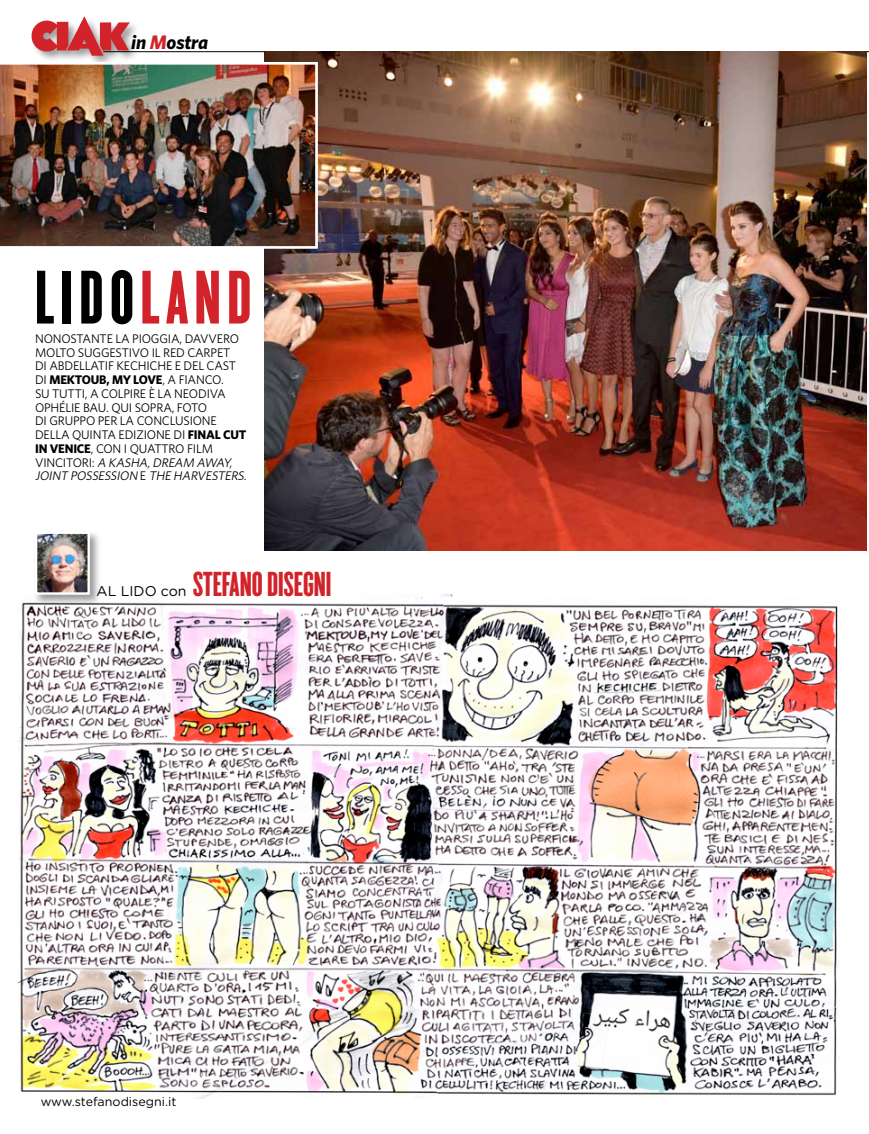
<style>
.page{position:relative;width:869px;height:1134px;background:#fff}
.page>*{position:absolute;margin:0;border:0;box-sizing:border-box;transform-origin:0 0}
.t1{font:79.25px "Cyclone Layers Background";letter-spacing:.08em;color:#000}
.t2{font:36.25px "Cyclone Layers Background";color:#d2232a}
.t3{font:italic 700 19.62px "Whitney";letter-spacing:-.01em;color:#000}
.t4{font:14.12px "Gotham Rounded";color:#000}
.t5{font:12.5px/13.8px "Whitney";letter-spacing:-.015em;color:#000}
.t6{font:italic 12.5px "Whitney";color:#000}
.t7{font:12.5px "Gotham Rounded";color:#000}
.s1{color:#d2232a}
.s2{font-weight:700}
.s3{font-style:italic}
.s4{font-style:normal}
</style>
<div class="page">
<img style="left:18px;top:595px;width:821px;height:503px">
<div style="left:33px;top:530px;width:68px;height:77px;background:#000;opacity:.4"></div>
<img style="left:38px;top:534px;width:49px;height:58px">
<div style="left:35px;top:531px;width:55px;height:64px;border:2px solid #fff"></div>
<hr style="left:103px;top:51px;width:765px;height:1px;background:#000">
<div style="left:31px;top:16px;width:109px;height:51px;background:#000;opacity:.4"></div>
<img style="left:32px;top:16px;width:98px;height:39px">
<img style="left:264px;top:52px;width:602px;height:498px">
<img style="left:0;top:62px;width:318px;height:187px">
<h3 class="t3" style="left:131px;top:29px;width:78px">in <span class="s1">M</span>ostra</h3>
<h1 class="t1" style="left:35px;top:243px;width:218px">LIDO<span class="s1">LAND</span></h1>
<p class="t5" style="left:35px;top:331px;width:213px">NONOSTANTE LA PIOGGIA, DAVVERO<br>MOLTO SUGGESTIVO IL RED CARPET<br>DI ABDELLATIF KECHICHE E DEL CAST<br>DI <span class="s2">MEKTOUB, MY LOVE</span>, A FIANCO.<br>SU TUTTI, A COLPIRE È LA NEODIVA<br>OPHÉLIE BAU. QUI SOPRA, FOTO<br>DI GRUPPO PER LA CONCLUSIONE<br>DELLA QUINTA EDIZIONE DI <span class="s2">FINAL CUT<br>IN VENICE</span>, CON I QUATTRO FILM<br>VINCITORI: <span class="s3">A KASHA</span></p>
<p class="t6" style="left:147px;top:454px;width:15px">,DREAM</p>
<p class="t6" style="left:196px;top:454px;width:40px">AWAY,</p>
<p class="t6" style="left:35px;top:468px;width:13px">JOINT</p>
<p class="t6" style="left:70px;top:468px;width:8px">POSSESSION</p>
<p class="t6" style="left:140px;top:468px;width:18px"><span class="s4">E</span> THE</p>
<p class="t6" style="left:173px;top:468px;width:9px">HARVESTERS</p>
<p class="t5" style="left:244px;top:469px;width:4px">.</p>
<h2 class="t2" style="left:193px;top:559px;width:140px">STEFANO DISEGNI</h2>
<p class="t4" style="left:97px;top:581px;width:91px">AL LIDO con</p>
<p class="t7" style="left:41px;top:1093px;width:137px">www.stefanodisegni.it</p>
</div>
